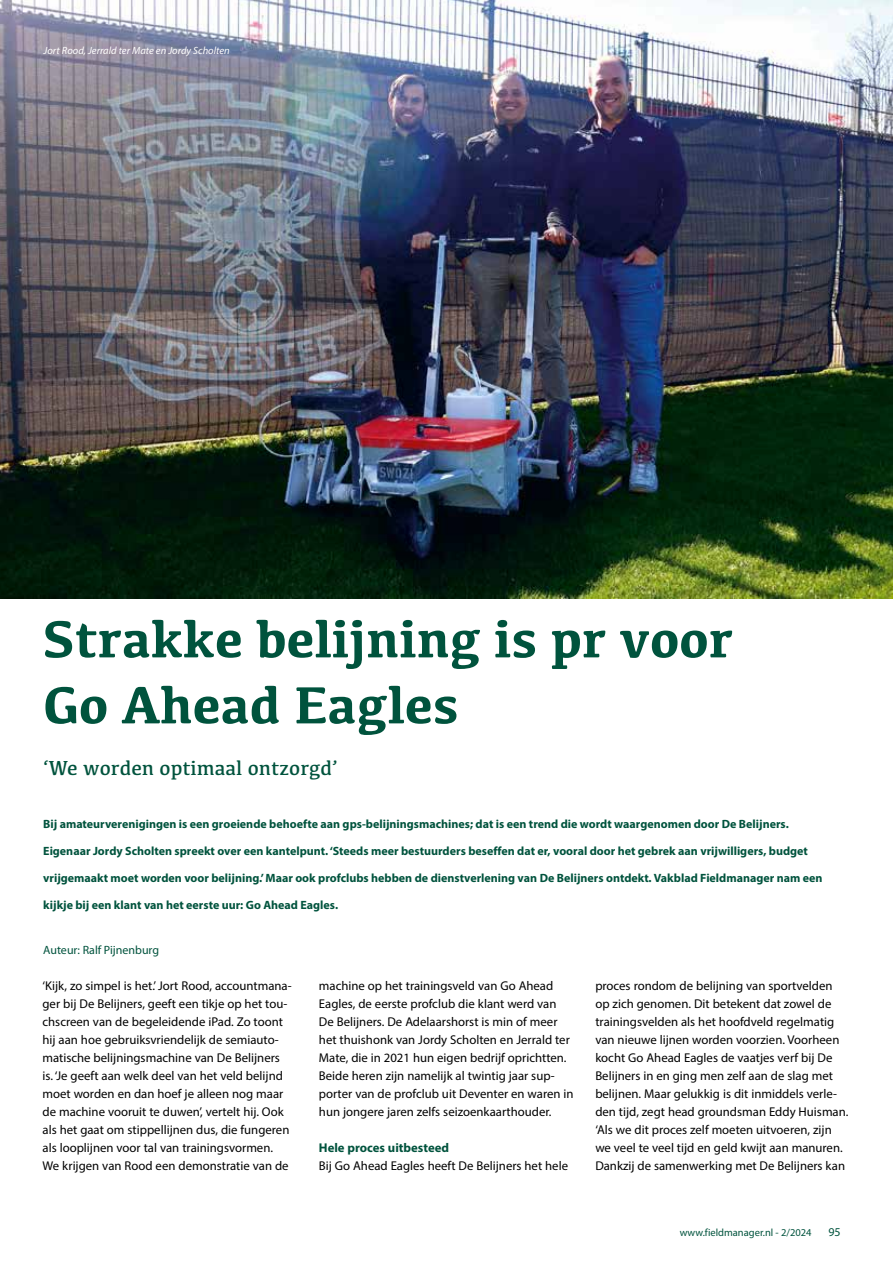
<style>
.page{position:relative;width:893px;height:1263px;background:#fff}
.page>*{position:absolute;margin:0;border:0;box-sizing:border-box;transform-origin:0 0}
.t1{font:700 54px/66px "Kefa";color:#00533d}
.t2{font:21px "Kefa";color:#00533d}
.t3{font:12.75px/18px "Myriad Pro";color:#000}
.t4{font:700 12.75px "Myriad Pro";color:#00533d}
.t5{font:700 12px "Myriad Pro";color:#00533d}
.t6{font:12px "Myriad Pro";color:#00533d}
.t7{font:italic 10.5px "Myriad Pro";color:#fff}
.t8{font:10.5px "Myriad Pro";color:#00533d}
</style>
<div class="page">
<img style="left:0;top:0;width:893px;height:598px">
<p class="t7" style="left:44px;top:44px;width:188px">Jort Rood, Jerrald ter Mate en Jordy Scholten</p>
<h1 class="t1" style="left:43px;top:603px;width:692px">Strakke belijning is pr voor<br>Go Ahead Eagles</h1>
<h2 class="t2" style="left:43px;top:755px;width:296px">‘We worden optimaal ontzorgd’</h2>
<p class="t5" style="left:43px;top:816px;width:747px">Bij amateurverenigingen is een groeiende behoefte aan gps-belijningsmachines; dat is een trend die wordt waargenomen door De Belijners.</p>
<p class="t5" style="left:43px;top:843px;width:766px">Eigenaar Jordy Scholten spreekt over een kantelpunt. ‘Steeds meer bestuurders beseffen dat er, vooral door het gebrek aan vrijwilligers, budget</p>
<p class="t5" style="left:43px;top:870px;width:781px">vrijgemaakt moet worden voor belijning.’ Maar ook profclubs hebben de dienstverlening van De Belijners ontdekt. Vakblad Fieldmanager nam een</p>
<p class="t5" style="left:43px;top:897px;width:296px">kijkje bij een klant van het eerste uur: Go Ahead Eagles.</p>
<p class="t6" style="left:43px;top:943px;width:117px">Auteur: Ralf Pijnenburg</p>
<p class="t3" style="left:43px;top:977px;width:251px">‘Kijk, zo simpel is het.’ Jort Rood, accountmana&shy;ger bij De Belijners, geeft een tikje op het tou&shy;chscreen van de begeleidende iPad. Zo toont hij aan hoe gebruiksvriendelijk de semiauto&shy;matische belijningsmachine van De Belijners is. ‘Je geeft aan welk deel van het veld belijnd moet worden en dan hoef je alleen nog maar de machine vooruit te duwen’, vertelt hij. Ook als het gaat om stippellijnen dus, die fungeren als looplijnen voor tal van trainingsvormen.<br>We krijgen van Rood een demonstratie van de</p>
<p class="t3" style="left:319px;top:977px;width:256px">machine op het trainingsveld van Go Ahead Eagles, de eerste profclub die klant werd van De Belijners. De Adelaarshorst is min of meer het thuishonk van Jordy Scholten en Jerrald ter Mate, die in 2021 hun eigen bedrijf oprichtten.<br>Beide heren zijn namelijk al twintig jaar sup&shy;porter van de profclub uit Deventer en waren in hun jongere jaren zelfs seizoenkaarthouder.</p>
<p class="t4" style="left:319px;top:1139px;width:132px">Hele proces uitbesteed</p>
<p class="t3" style="left:319px;top:1157px;width:251px">Bij Go Ahead Eagles heeft De Belijners het hele</p>
<p class="t3" style="left:595px;top:977px;width:255px">proces rondom de belijning van sportvelden op zich genomen. Dit betekent dat zowel de trainingsvelden als het hoofdveld regelmatig van nieuwe lijnen worden voorzien. Voorheen kocht Go Ahead Eagles de vaatjes verf bij De Belijners in en ging men zelf aan de slag met belijnen. Maar gelukkig is dit inmiddels verle&shy;den tijd, zegt head groundsman Eddy Huisman. ‘Als we dit proces zelf moeten uitvoeren, zijn we veel te veel tijd en geld kwijt aan manuren.<br>Dankzij de samenwerking met De Belijners kan</p>
<p class="t8" style="left:680px;top:1226px;width:133px">www.fieldmanager.nl - 2/2024</p>
<p class="t6" style="left:828px;top:1224px;width:14px">95</p>
</div>
